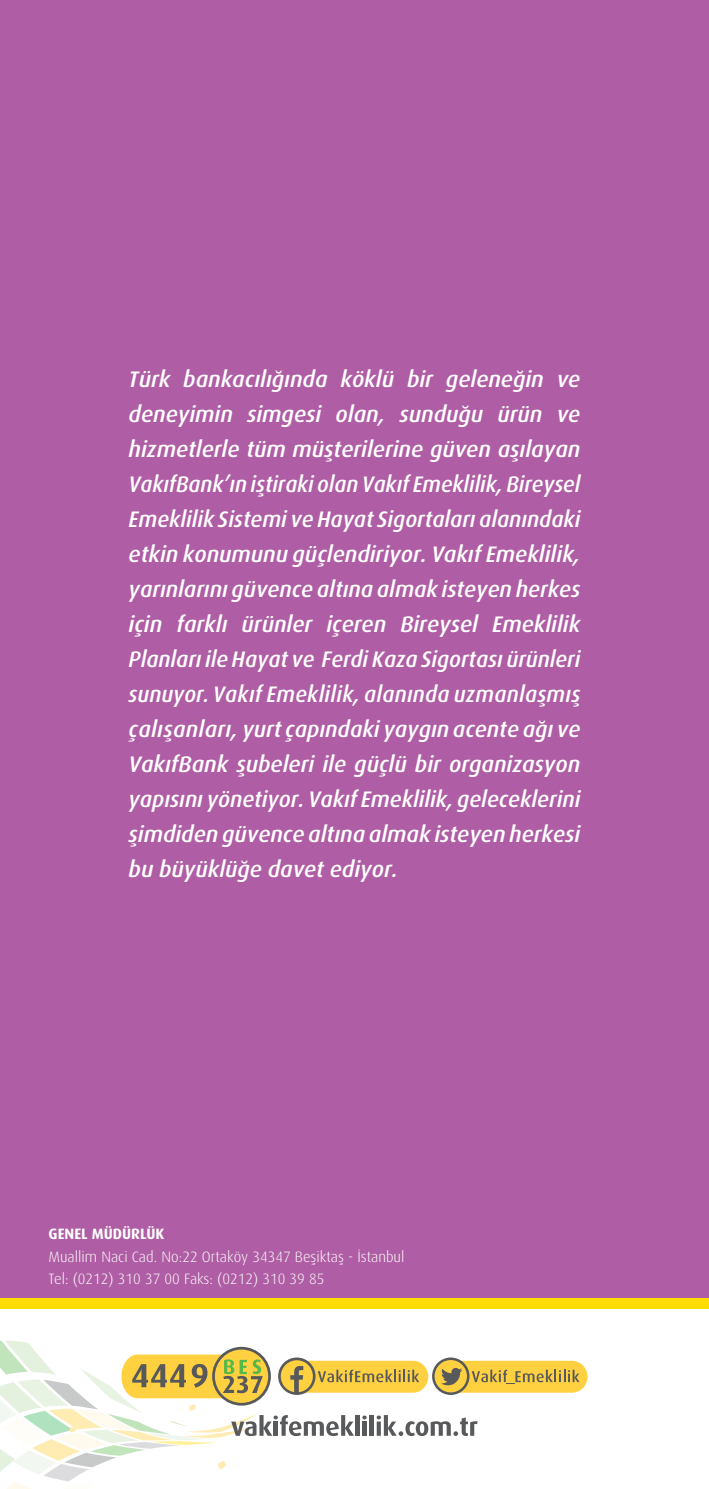
<style>
.page{position:relative;width:709px;height:1489px;background:#fff}
.page>*{position:absolute;margin:0;border:0;box-sizing:border-box;transform-origin:0 0}
.t1{font:italic 500 22.5px/35px "Dax";color:#fff;text-align:justify}
.t2{font:300 15px/22.5px "Dax Pro";color:#fff}
.t3{font:700 15px "Dax Pro";color:#fff}
</style>
<div class="page">
<div style="left:0;top:0;width:709px;height:1488px;background:#af5da4"></div>
<div style="left:0;top:1308px;width:709px;height:180px;background:#fff"></div>
<div style="left:0;top:1298px;width:709px;height:10px;background:#fddd00"></div>
<div style="left:443px;top:1360px;width:144px;height:32px;background:#ffd141;border-radius:16px"></div>
<svg style="left:0;top:1340px;width:579px;height:149px"></svg>
<p class="t1" style="left:129px;top:362px;width:453px">Türk bankacılığında köklü bir geleneğin ve deneyimin simgesi olan, sunduğu ürün ve hizmetlerle tüm müşterilerine güven aşılayan VakıfBank’ın iştiraki olan Vakıf Emeklilik, Bireysel Emeklilik Sistemi ve Hayat Sigortaları alanındaki etkin konumunu güçlendiriyor. Vakıf Emeklilik, yarınlarını güvence altına almak isteyen herkes için farklı ürünler içeren Bireysel Emeklilik Planları ile Hayat ve Ferdi Kaza Sigortası ürünleri sunuyor. Vakıf Emeklilik, alanında uzmanlaşmış çalışanları, yurt çapındaki yaygın acente ağı ve VakıfBank şubeleri ile güçlü bir organizasyon yapısını yönetiyor. Vakıf Emeklilik, geleceklerini şimdiden güvence altına almak isteyen herkesi bu büyüklüğe davet ediyor.</p>
<p class="t3" style="left:49px;top:1223px;width:117px">GENEL MÜDÜRLÜK</p>
<p class="t2" style="left:49px;top:1244px;width:357px">Muallim Naci Cad. No:22 Ortaköy 34347 Beşiktaş - İstanbul<br>Tel: (0212) 310 37 00 Faks: (0212) 310 39 85</p>
</div>
